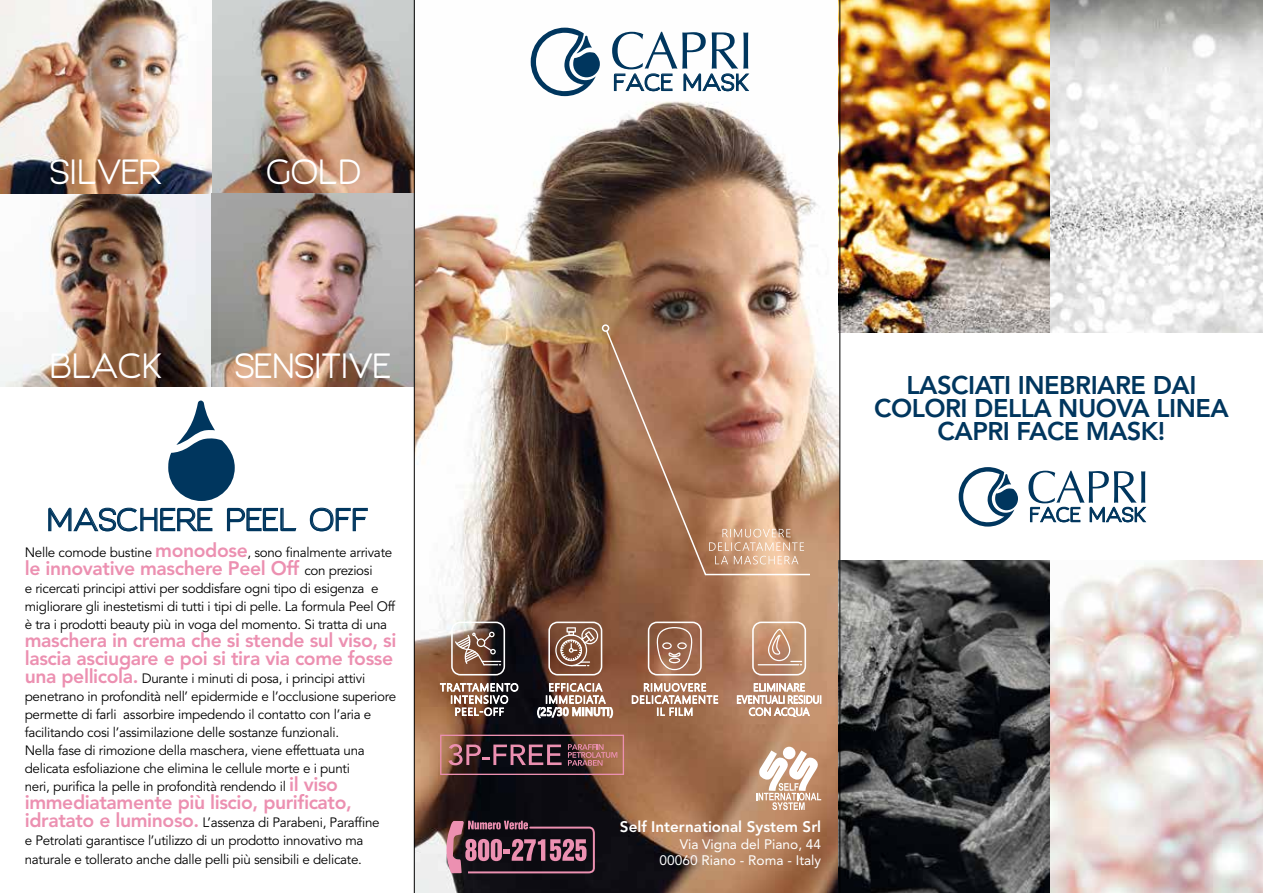
<style>
.page{position:relative;width:1263px;height:893px;background:#fff}
.page>*{position:absolute;margin:0;border:0;box-sizing:border-box;transform-origin:0 0}
.t1{font:32.7px "Giorgio";letter-spacing:-.02em;color:#fff}
.t2{font:29.7px "Giorgio";color:#00365e}
.t3{font:800 25.5px/22.6px "Avenir LT Std";letter-spacing:-.02em;color:#00365e;text-align:center}
.t4{font:22.05px "Giorgio";color:#00365e}
.t5{font:800 19.5px/18px "Avenir LT Std";letter-spacing:-.02em;color:#ec90b1}
.t6{font:19.2px "Giorgio";color:#00365e}
.t7{font:800 15.3px "Avenir LT Std";color:#fff}
.t8{font:13.65px/16.8px "Avenir LT Std";color:#fff;text-align:right}
.t9{font:13.5px/18px "Avenir LT Std";letter-spacing:-.02em;color:#000}
.s1{font-weight:800;font-size:19.5px;color:#ec90b1}
.s2{font-weight:400;font-size:13.5px;color:#000}
</style>
<div class="page">
<img style="left:415px;top:27px;width:424px;height:866px">
<img style="left:838px;top:0;width:425px;height:333px">
<img style="left:838px;top:560px;width:425px;height:333px">
<svg style="left:756px;top:750px;width:65px;height:60px"></svg>
<div style="left:783px;top:747px;width:12px;height:12px;background:#fff;border-radius:50%"></div>
<svg style="left:1028px;top:471px;width:118px;height:51px"></svg>
<svg style="left:959px;top:467px;width:59px;height:60px"></svg>
<svg style="left:612px;top:32px;width:138px;height:59px"></svg>
<svg style="left:531px;top:28px;width:69px;height:68px"></svg>
<svg style="left:48px;top:507px;width:165px;height:25px"></svg>
<svg style="left:226px;top:507px;width:71px;height:25px"></svg>
<svg style="left:309px;top:507px;width:59px;height:25px"></svg>
<svg style="left:168px;top:401px;width:67px;height:100px"></svg>
<img style="left:211px;top:0;width:203px;height:193px">
<img style="left:0;top:193px;width:211px;height:194px">
<img style="left:0;top:0;width:211px;height:193px">
<img style="left:211px;top:193px;width:203px;height:194px">
<svg style="left:605px;top:329px;width:206px;height:247px;background:#b5866a"></svg>
<div style="left:602px;top:324px;width:7px;height:8px;border:2px solid #fff;border-radius:50%"></div>
<svg style="left:440px;top:735px;width:184px;height:40px;background:#664243"></svg>
<svg style="left:440px;top:622px;width:78px;height:94px;background:#7b665b"></svg>
<svg style="left:632px;top:622px;width:86px;height:94px;background:#ab7e67"></svg>
<svg style="left:737px;top:622px;width:84px;height:95px;background:#c9a086"></svg>
<svg style="left:548px;top:622px;width:54px;height:53px;background:#9a7562"></svg>
<svg style="left:537px;top:682px;width:76px;height:36px"></svg>
<svg style="left:443px;top:821px;width:152px;height:52px;background:#603e4d"></svg>
<hr style="left:414px;top:0;width:1px;height:893px;background:#000">
<hr style="left:840px;top:0;width:1px;height:893px;background:#000">
<h1 class="t1" style="left:50px;top:152px;width:113px">SILVER</h1>
<h1 class="t1" style="left:266px;top:152px;width:96px">GOLD</h1>
<h1 class="t1" style="left:49px;top:346px;width:115px">BLACK</h1>
<h1 class="t1" style="left:235px;top:346px;width:158px">SENSITIVE</h1>
<h2 class="t2" style="left:46px;top:501px;width:324px">MASCHERE PEEL OFF</h2>
<p class="t9" style="left:25px;top:544px;width:369px">Nelle comode bustine <span class="s1">monodose</span>, sono finalmente arrivate</p>
<h3 class="t5" style="left:25px;top:559px;width:349px">le innovative maschere Peel Off <span class="s2">con preziosi</span></h3>
<p class="t9" style="left:25px;top:580px;width:372px">e ricercati principi attivi per soddisfare ogni tipo di esigenza e migliorare gli inestetismi di tutti i tipi di pelle. La formula Peel Off è tra i prodotti beauty più in voga del momento. Si tratta di una</p>
<h3 class="t5" style="left:25px;top:631px;width:373px">maschera in crema che si stende sul viso, si lascia asciugare e poi si tira via come fosse</h3>
<p class="t9" style="left:25px;top:670px;width:373px"><span class="s1">una pellicola.</span> Durante i minuti di posa, i principi attivi penetrano in profondità nell’ epidermide e l’occlusione superiore permette di farli assorbire impedendo il contatto con l’aria e facilitando cosi l’assimilazione delle sostanze funzionali.<br>Nella fase di rimozione della maschera, viene effettuata una delicata esfoliazione che elimina le cellule morte e i punti<br>neri, purifica la pelle in profondità rendendo il <span class="s1">il viso</span></p>
<h3 class="t5" style="left:25px;top:794px;width:329px">immediatamente più liscio, purificato,</h3>
<p class="t9" style="left:25px;top:814px;width:356px"><span class="s1">idratato e luminoso.</span> L’assenza di Parabeni, Paraffine e Petrolati garantisce l’utilizzo di un prodotto innovativo ma naturale e tollerato anche dalle pelli più sensibili e delicate.</p>
<h3 class="t4" style="left:613px;top:69px;width:137px">FACE MASK</h3>
<h3 class="t3" style="left:874px;top:374px;width:356px">LASCIATI INEBRIARE DAI<br>COLORI DELLA NUOVA LINEA<br>CAPRI FACE MASK!</h3>
<h3 class="t6" style="left:1029px;top:503px;width:118px">FACE MASK</h3>
<p class="t7" style="left:620px;top:817px;width:203px">Self International System Srl</p>
<p class="t8" style="left:659px;top:836px;width:163px">Via Vigna del Piano, 44<br>00060 Riano - Roma - Italy</p>
</div>
